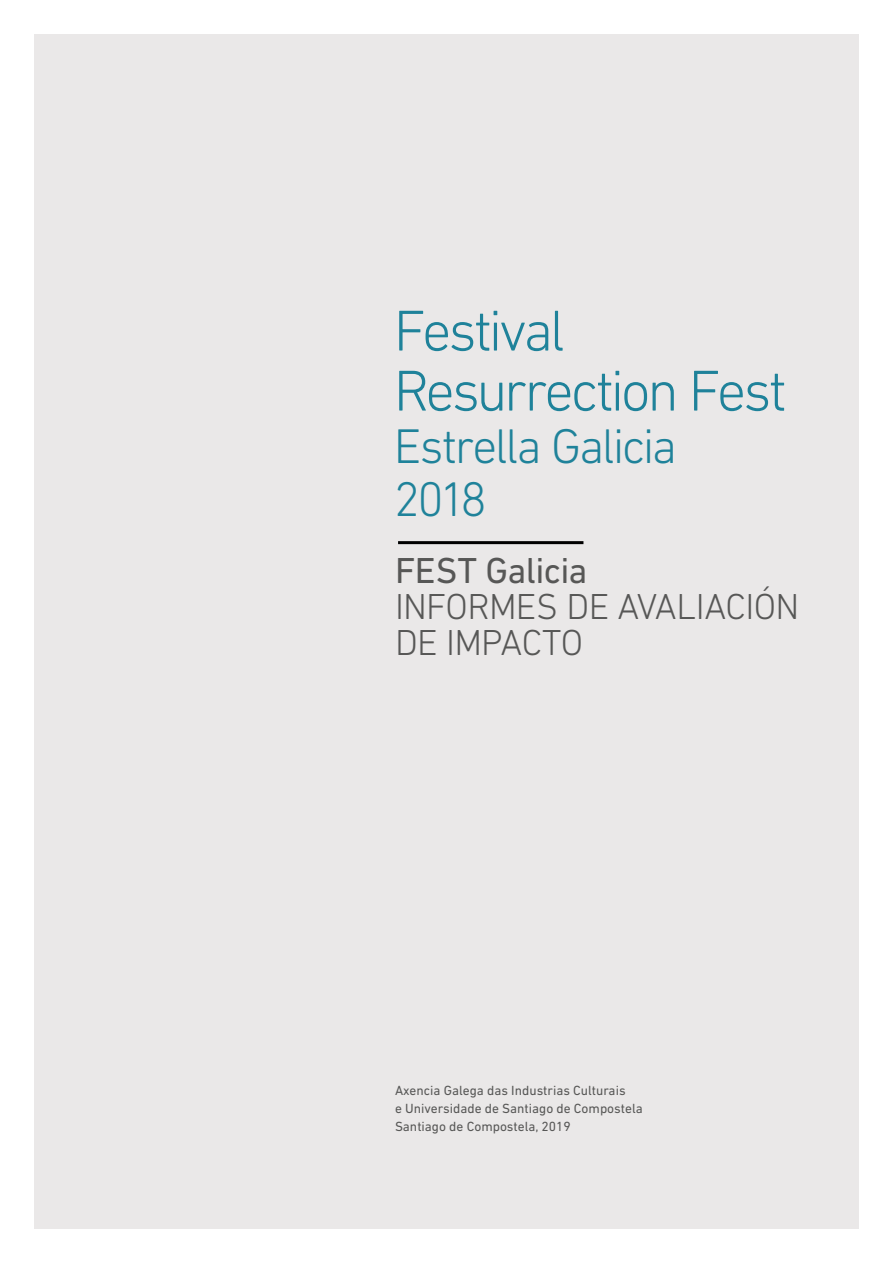
<style>
.page{position:relative;width:893px;height:1263px;background:#fff}
.page>*{position:absolute;margin:0;border:0;box-sizing:border-box;transform-origin:0 0}
.t1{font:300 58.5px/60px "DIN Next LT Pro";letter-spacing:-.06em;color:#1f829a}
.t2{font:300 49.5px/52.5px "DIN Next LT Pro";letter-spacing:-.05em;color:#1f829a}
.t3{font:300 36.75px/36px "DIN Next LT Pro";letter-spacing:-.02em;color:#575756}
.t4{font:36.75px "DIN Next LT Pro";letter-spacing:-.02em;color:#575756}
.t5{font:13.5px/18px "DIN Next LT Pro";color:#575756}
</style>
<div class="page">
<div style="left:34px;top:34px;width:825px;height:1195px;background:#eae8e8"></div>
<hr style="left:398px;top:541px;width:185px;height:3px;background:#000">
<h1 class="t1" style="left:394px;top:300px;width:395px">Festival<br>Resurrection Fest</h1>
<h2 class="t2" style="left:394px;top:419px;width:285px">Estrella Galicia<br>2018</h2>
<h3 class="t4" style="left:395px;top:550px;width:194px">FEST Galicia</h3>
<h3 class="t3" style="left:395px;top:588px;width:406px">INFORMES DE AVALIACIÓN<br>DE IMPACTO</h3>
<p class="t5" style="left:395px;top:1081px;width:249px">Axencia Galega das Industrias Culturais<br>e Universidade de Santiago de Compostela<br>Santiago de Compostela, 2019</p>
</div>
